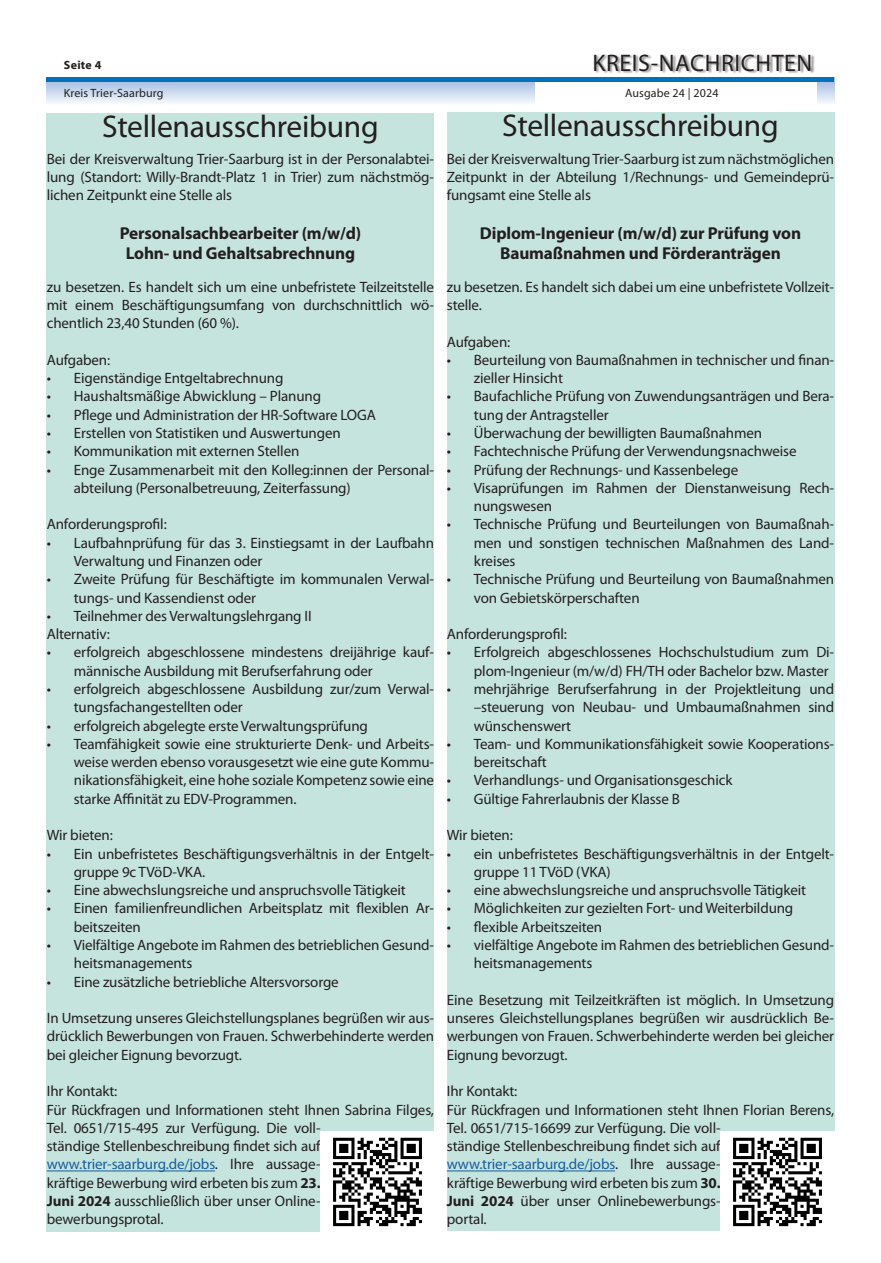
<style>
.page{position:relative;width:881px;height:1263px;background:#fff}
.page>*{position:absolute;margin:0;border:0;box-sizing:border-box;transform-origin:0 0}
.Headline{font:31.5px "Myriad Pro";letter-spacing:-.01em;color:#231f20}
.t1{font:24px "Myriad Pro";letter-spacing:.025em;color:#231f20}
.Subline{font:700 17.25px "Myriad Pro";letter-spacing:-.01em;color:#231f20}
.Fließtext{font:15px/18.3px "Myriad Pro";letter-spacing:-.01em;color:#231f20}
.t2{font:12px "Myriad Pro";letter-spacing:.01em;color:#231f20}
.t3{font:700 12px "Myriad Pro";letter-spacing:.025em;color:#231f20}
.s1{color:#175d9e}
.s2{font-weight:700}
</style>
<div class="page">
<svg style="left:47px;top:82px;width:786px;height:21px;background:#cedbef"></svg>
<div style="left:535px;top:0;width:281px;height:113px;background:#fff"></div>
<div style="left:594px;top:54px;width:220px;height:20px;background:#231f20;opacity:.5"></div>
<hr style="left:47px;top:78px;width:786px;height:4px;background:#0072bc">
<div style="left:47px;top:113px;width:387px;height:1118px;background:#c6e4de"></div>
<hr style="left:47px;top:1170px;width:168px;height:1px;background:#175d9e">
<div style="left:446px;top:113px;width:387px;height:1118px;background:#c6e4de"></div>
<hr style="left:446px;top:1170px;width:168px;height:1px;background:#175d9e">
<img style="left:320px;top:1131px;width:114px;height:100px">
<img style="left:720px;top:1131px;width:113px;height:100px">
<p class="t3" style="left:64px;top:57px;width:39px">Seite 4</p>
<h2 class="t1" style="left:592px;top:48px;width:221px">KREIS-NACHRICHTEN</h2>
<p class="t2" style="left:64px;top:86px;width:101px">Kreis Trier-Saarburg</p>
<p class="t2" style="left:625px;top:86px;width:95px">Ausgabe 24 | 2024</p>
<p class="Headline" style="left:102px;top:107px;width:278px">Stellenausschreibung</p>
<p class="Fließtext" style="left:47px;top:149px;width:388px;text-align:justify">Bei der Kreisverwaltung Trier-Saarburg ist in der Personalabtei&shy;lung (Standort: Willy-Brandt-Platz 1 in Trier) zum nächstmög&shy;lichen Zeitpunkt eine Stelle als</p>
<p class="Subline" style="left:120px;top:222px;width:243px">Personalsachbearbeiter (m/w/d)</p>
<p class="Subline" style="left:126px;top:242px;width:231px">Lohn- und Gehaltsabrechnung</p>
<p class="Fließtext" style="left:47px;top:277px;width:388px;text-align:justify">zu besetzen. Es handelt sich um eine unbefristete Teilzeitstelle mit einem Beschäftigungsumfang von durchschnittlich wö&shy;chentlich 23,40 Stunden (60 %).</p>
<p class="Fließtext" style="left:47px;top:350px;width:65px">Aufgaben:</p>
<p class="Fließtext" style="left:47px;top:369px;width:238px">• Eigenständige Entgeltabrechnung</p>
<p class="Fließtext" style="left:47px;top:387px;width:275px">• Haushaltsmäßige Abwicklung – Planung</p>
<p class="Fließtext" style="left:47px;top:405px;width:330px">• Pflege und Administration der HR-Software LOGA</p>
<p class="Fließtext" style="left:47px;top:424px;width:295px">• Erstellen von Statistiken und Auswertungen</p>
<p class="Fließtext" style="left:47px;top:442px;width:254px">• Kommunikation mit externen Stellen</p>
<p class="Fließtext" style="left:74px;top:460px;width:361px;text-indent:-27px">• Enge Zusammenarbeit mit den Kolleg:innen der Personal&shy;abteilung (Personalbetreuung, Zeiterfassung)</p>
<p class="Fließtext" style="left:47px;top:515px;width:121px">Anforderungsprofil:</p>
<p class="Fließtext" style="left:74px;top:533px;width:361px;text-indent:-27px">• Laufbahnprüfung für das 3. Einstiegsamt in der Laufbahn<br>Verwaltung und Finanzen oder</p>
<p class="Fließtext" style="left:74px;top:570px;width:361px;text-indent:-27px">• Zweite Prüfung für Beschäftigte im kommunalen Verwal&shy;tungs- und Kassendienst oder</p>
<p class="Fließtext" style="left:47px;top:606px;width:266px">• Teilnehmer des Verwaltungslehrgang II</p>
<p class="Fließtext" style="left:47px;top:625px;width:65px">Alternativ:</p>
<p class="Fließtext" style="left:74px;top:643px;width:361px;text-indent:-27px">• erfolgreich abgeschlossene mindestens dreijährige kauf&shy;männische Ausbildung mit Berufserfahrung oder</p>
<p class="Fließtext" style="left:74px;top:680px;width:361px;text-indent:-27px">• erfolgreich abgeschlossene Ausbildung zur/zum Verwal&shy;tungsfachangestellten oder</p>
<p class="Fließtext" style="left:47px;top:716px;width:322px">• erfolgreich abgelegte erste Verwaltungsprüfung</p>
<p class="Fließtext" style="left:74px;top:734px;width:361px;text-align:justify;text-indent:-27px">• Teamfähigkeit sowie eine strukturierte Denk- und Arbeits&shy;weise werden ebenso vorausgesetzt wie eine gute Kommu&shy;nikationsfähigkeit, eine hohe soziale Kompetenz sowie eine starke Affinität zu EDV-Programmen.</p>
<p class="Fließtext" style="left:47px;top:826px;width:67px">Wir bieten:</p>
<p class="Fließtext" style="left:74px;top:844px;width:361px;text-indent:-27px">• Ein unbefristetes Beschäftigungsverhältnis in der Entgelt&shy;gruppe 9c TVöD-VKA.</p>
<p class="Fließtext" style="left:47px;top:881px;width:360px">• Eine abwechslungsreiche und anspruchsvolle Tätigkeit</p>
<p class="Fließtext" style="left:74px;top:899px;width:361px;text-indent:-27px">• Einen familienfreundlichen Arbeitsplatz mit flexiblen Ar&shy;beitszeiten</p>
<p class="Fließtext" style="left:74px;top:935px;width:361px;text-indent:-27px">• Vielfältige Angebote im Rahmen des betrieblichen Gesund&shy;heitsmanagements</p>
<p class="Fließtext" style="left:47px;top:972px;width:293px">• Eine zusätzliche betriebliche Altersvorsorge</p>
<p class="Fließtext" style="left:47px;top:1009px;width:388px;text-align:justify">In Umsetzung unseres Gleichstellungsplanes begrüßen wir aus&shy;drücklich Bewerbungen von Frauen. Schwerbehinderte werden bei gleicher Eignung bevorzugt.</p>
<p class="Fließtext" style="left:47px;top:1082px;width:72px">Ihr Kontakt:</p>
<p class="Fließtext" style="left:47px;top:1100px;width:388px">Für Rückfragen und Informationen steht Ihnen Sabrina Filges, Tel. 0651/715-495 zur Verfügung. Die voll-<br>ständige Stellenbeschreibung findet sich auf <span class="s1">www.trier-saarburg.de/jobs</span>. Ihre aussage-<br>kräftige Bewerbung wird erbeten bis zum <span class="s2">23.<br>Juni 2024</span> ausschließlich über unser Online&shy;bewerbungsprotal.</p>
<p class="Headline" style="left:502px;top:106px;width:278px">Stellenausschreibung</p>
<p class="Fließtext" style="left:446px;top:149px;width:388px;text-align:justify">Bei der Kreisverwaltung Trier-Saarburg ist zum nächstmöglichen Zeitpunkt in der Abteilung 1/Rechnungs- und Gemeindeprü&shy;fungsamt eine Stelle als</p>
<p class="Subline" style="left:479px;top:222px;width:322px">Diplom-Ingenieur (m/w/d) zur Prüfung von</p>
<p class="Subline" style="left:500px;top:242px;width:282px">Baumaßnahmen und Förderanträgen</p>
<p class="Fließtext" style="left:446px;top:277px;width:388px">zu besetzen. Es handelt sich dabei um eine unbefristete Vollzeit&shy;stelle.</p>
<p class="Fließtext" style="left:446px;top:332px;width:65px">Aufgaben:</p>
<p class="Fließtext" style="left:473px;top:350px;width:361px;text-indent:-27px">• Beurteilung von Baumaßnahmen in technischer und finan&shy;zieller Hinsicht</p>
<p class="Fließtext" style="left:473px;top:387px;width:361px;text-indent:-27px">• Baufachliche Prüfung von Zuwendungsanträgen und Bera&shy;tung der Antragsteller</p>
<p class="Fließtext" style="left:446px;top:424px;width:316px">• Überwachung der bewilligten Baumaßnahmen</p>
<p class="Fließtext" style="left:446px;top:442px;width:351px">• Fachtechnische Prüfung der Verwendungsnachweise</p>
<p class="Fließtext" style="left:446px;top:460px;width:293px">• Prüfung der Rechnungs- und Kassenbelege</p>
<p class="Fließtext" style="left:473px;top:478px;width:361px;text-indent:-27px">• Visaprüfungen im Rahmen der Dienstanweisung Rech&shy;nungswesen</p>
<p class="Fließtext" style="left:473px;top:515px;width:361px;text-align:justify;text-indent:-27px">• Technische Prüfung und Beurteilungen von Baumaßnah&shy;men und sonstigen technischen Maßnahmen des Land&shy;kreises</p>
<p class="Fließtext" style="left:473px;top:570px;width:361px;text-indent:-27px">• Technische Prüfung und Beurteilung von Baumaßnahmen von Gebietskörperschaften</p>
<p class="Fließtext" style="left:446px;top:625px;width:121px">Anforderungsprofil:</p>
<p class="Fließtext" style="left:473px;top:643px;width:361px;text-indent:-27px">• Erfolgreich abgeschlossenes Hochschulstudium zum Di&shy;plom-Ingenieur (m/w/d) FH/TH oder Bachelor bzw. Master</p>
<p class="Fließtext" style="left:473px;top:680px;width:361px;text-align:justify;text-indent:-27px">• mehrjährige Berufserfahrung in der Projektleitung und –steuerung von Neubau- und Umbaumaßnahmen sind wünschenswert</p>
<p class="Fließtext" style="left:473px;top:734px;width:361px;text-indent:-27px">• Team- und Kommunikationsfähigkeit sowie Kooperations&shy;bereitschaft</p>
<p class="Fließtext" style="left:446px;top:771px;width:287px">• Verhandlungs- und Organisationsgeschick</p>
<p class="Fließtext" style="left:446px;top:789px;width:234px">• Gültige Fahrerlaubnis der Klasse B</p>
<p class="Fließtext" style="left:446px;top:826px;width:67px">Wir bieten:</p>
<p class="Fließtext" style="left:473px;top:844px;width:361px;text-indent:-27px">• ein unbefristetes Beschäftigungsverhältnis in der Entgelt&shy;gruppe 11 TVöD (VKA)</p>
<p class="Fließtext" style="left:446px;top:881px;width:360px">• eine abwechslungsreiche und anspruchsvolle Tätigkeit</p>
<p class="Fließtext" style="left:446px;top:899px;width:348px">• Möglichkeiten zur gezielten Fort- und Weiterbildung</p>
<p class="Fließtext" style="left:446px;top:917px;width:157px">• flexible Arbeitszeiten</p>
<p class="Fließtext" style="left:473px;top:935px;width:361px;text-indent:-27px">• vielfältige Angebote im Rahmen des betrieblichen Gesund&shy;heitsmanagements</p>
<p class="Fließtext" style="left:446px;top:990px;width:388px;text-align:justify">Eine Besetzung mit Teilzeitkräften ist möglich. In Umsetzung unseres Gleichstellungsplanes begrüßen wir ausdrücklich Be&shy;werbungen von Frauen. Schwerbehinderte werden bei gleicher Eignung bevorzugt.</p>
<p class="Fließtext" style="left:446px;top:1082px;width:72px">Ihr Kontakt:</p>
<p class="Fließtext" style="left:446px;top:1100px;width:388px">Für Rückfragen und Informationen steht Ihnen Florian Berens, Tel. 0651/715-16699 zur Verfügung. Die voll-<br>ständige Stellenbeschreibung findet sich auf <span class="s1">www.trier-saarburg.de/jobs</span>. Ihre aussage-<br>kräftige Bewerbung wird erbeten bis zum <span class="s2">30.<br>Juni 2024</span> über unser Onlinebewerbungs-<br>portal.</p>
</div>
